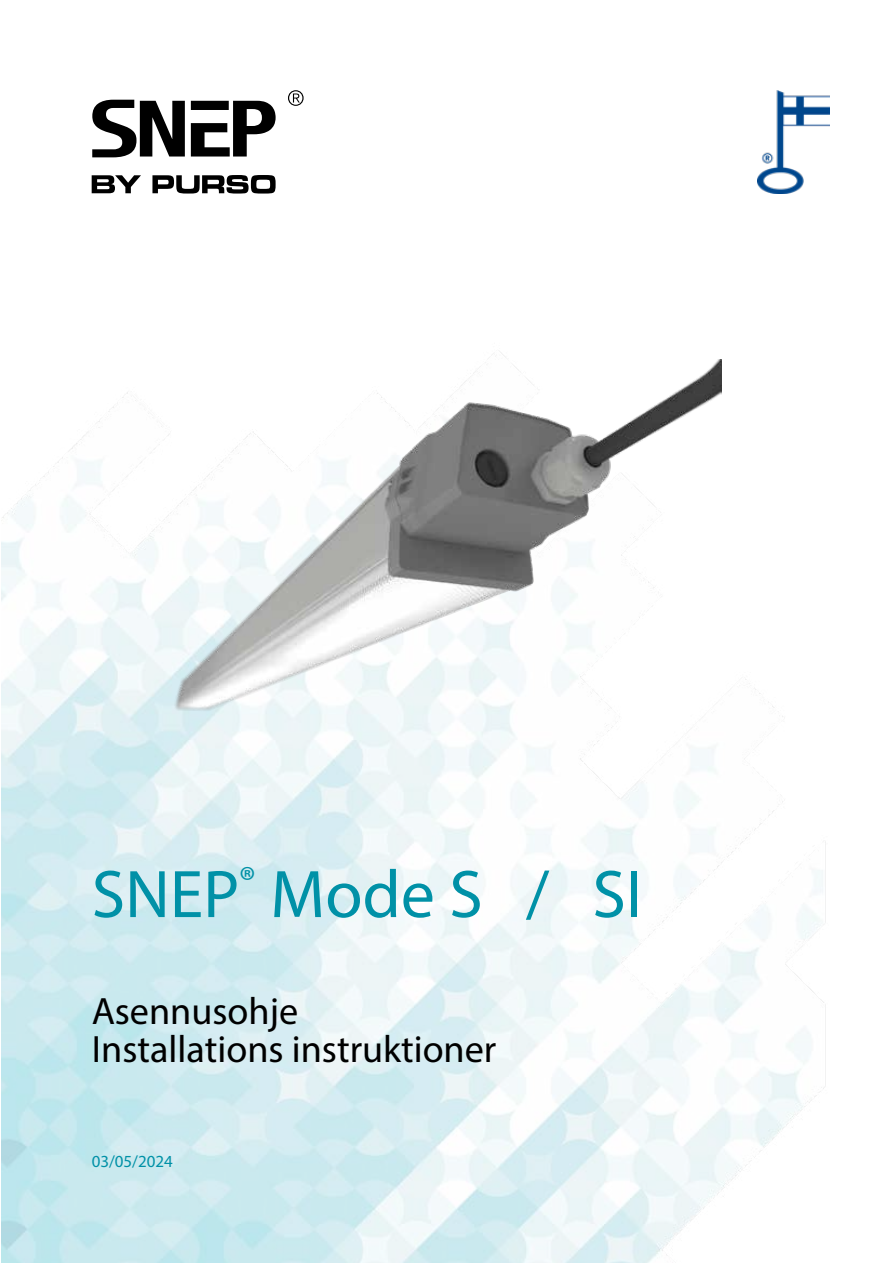
<style>
.page{position:relative;width:893px;height:1263px;background:#fff}
.page>*{position:absolute;margin:0;border:0;box-sizing:border-box;transform-origin:0 0}
.t1{font:67.95px "Myriad Pro";color:#0091a7}
.t2{font:38.25px/38.2px "Myriad Pro";color:#000}
.t3{font:16.95px "Myriad Pro";color:#0091a7}
</style>
<div class="page">
<img style="left:1px;top:352px;width:825px;height:911px">
<svg style="left:191px;top:101px;width:85px;height:56px"></svg>
<svg style="left:92px;top:100px;width:93px;height:57px"></svg>
<svg style="left:288px;top:90px;width:16px;height:16px"></svg>
<svg style="left:152px;top:175px;width:124px;height:19px"></svg>
<svg style="left:92px;top:175px;width:49px;height:18px"></svg>
<img style="left:757px;top:90px;width:72px;height:104px">
<img style="left:46px;top:360px;width:675px;height:380px">
<h1 class="t1" style="left:92px;top:852px;width:552px">SNEP<sup>®</sup> Mode S / SI</h1>
<p class="t2" style="left:92px;top:991px;width:406px">Asennusohje<br>Installations instruktioner</p>
<p class="t3" style="left:92px;top:1151px;width:83px">03/05/2024</p>
</div>
